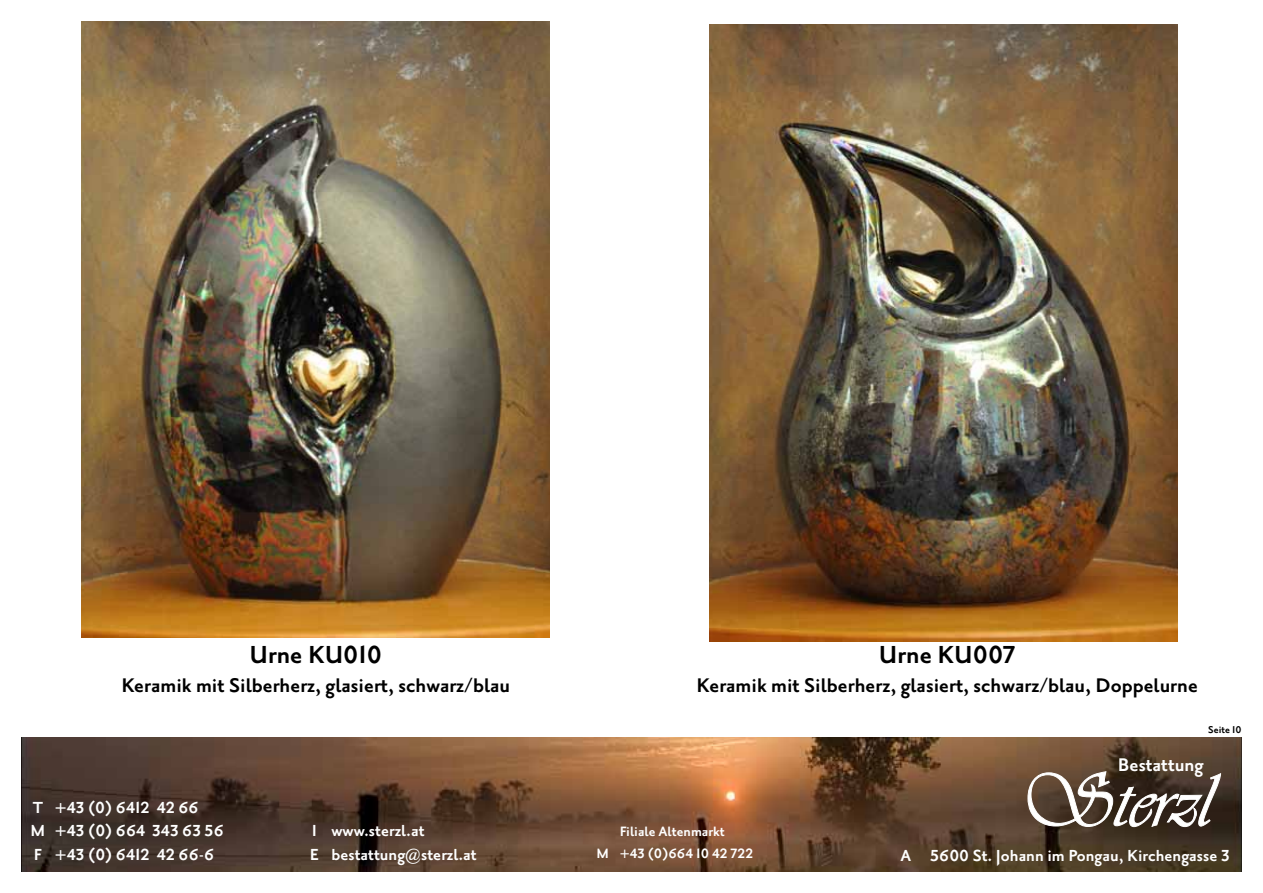
<style>
.page{position:relative;width:1263px;height:893px;background:#fff}
.page>*{position:absolute;margin:0;border:0;box-sizing:border-box;transform-origin:0 0}
.t1{font:78.15px "Vivaldi D";color:#fff}
.t2{font:700 30px "Priori San";color:#000}
.t3{font:700 24px "Priori San";color:#000}
.t4{font:700 22.35px "Priori San";color:#fff}
.t5{font:700 19.5px/23.4px "Priori San";color:#fff}
.t6{font:700 16.5px/21.6px "Priori San";color:#fff;text-align:center}
.t7{font:700 12px "Priori San";color:#000}
</style>
<div class="page">
<img style="left:21px;top:737px;width:1221px;height:135px">
<svg style="left:1027px;top:771px;width:194px;height:56px"></svg>
<img style="left:82px;top:21px;width:468px;height:617px">
<img style="left:710px;top:25px;width:467px;height:616px">
<h2 class="t2" style="left:249px;top:639px;width:134px">Urne KU010</h2>
<p class="t3" style="left:121px;top:673px;width:390px">Keramik mit Silberherz, glasiert, schwarz/blau</p>
<h2 class="t2" style="left:879px;top:639px;width:138px">Urne KU007</h2>
<p class="t3" style="left:696px;top:673px;width:503px">Keramik mit Silberherz, glasiert, schwarz/blau, Doppelurne</p>
<p class="t7" style="left:1208px;top:723px;width:35px">Seite 10</p>
<p class="t5" style="left:31px;top:796px;width:195px">T +43 (0) 6412 42 66<br>M +43 (0) 664 343 63 56<br>F +43 (0) 6412 42 66-6</p>
<p class="t5" style="left:310px;top:819px;width:168px">I www.sterzl.at<br>E bestattung@sterzl.at</p>
<p class="t6" style="left:596px;top:821px;width:158px">Filiale Altenmarkt<br>M +43 (0)664 10 42 722</p>
<p class="t4" style="left:1118px;top:753px;width:87px">Bestattung</p>
<h1 class="t1" style="left:1018px;top:755px;width:194px">Sterzl</h1>
<p class="t5" style="left:900px;top:844px;width:331px">A 5600 St. Johann im Pongau, Kirchengasse 3</p>
</div>
